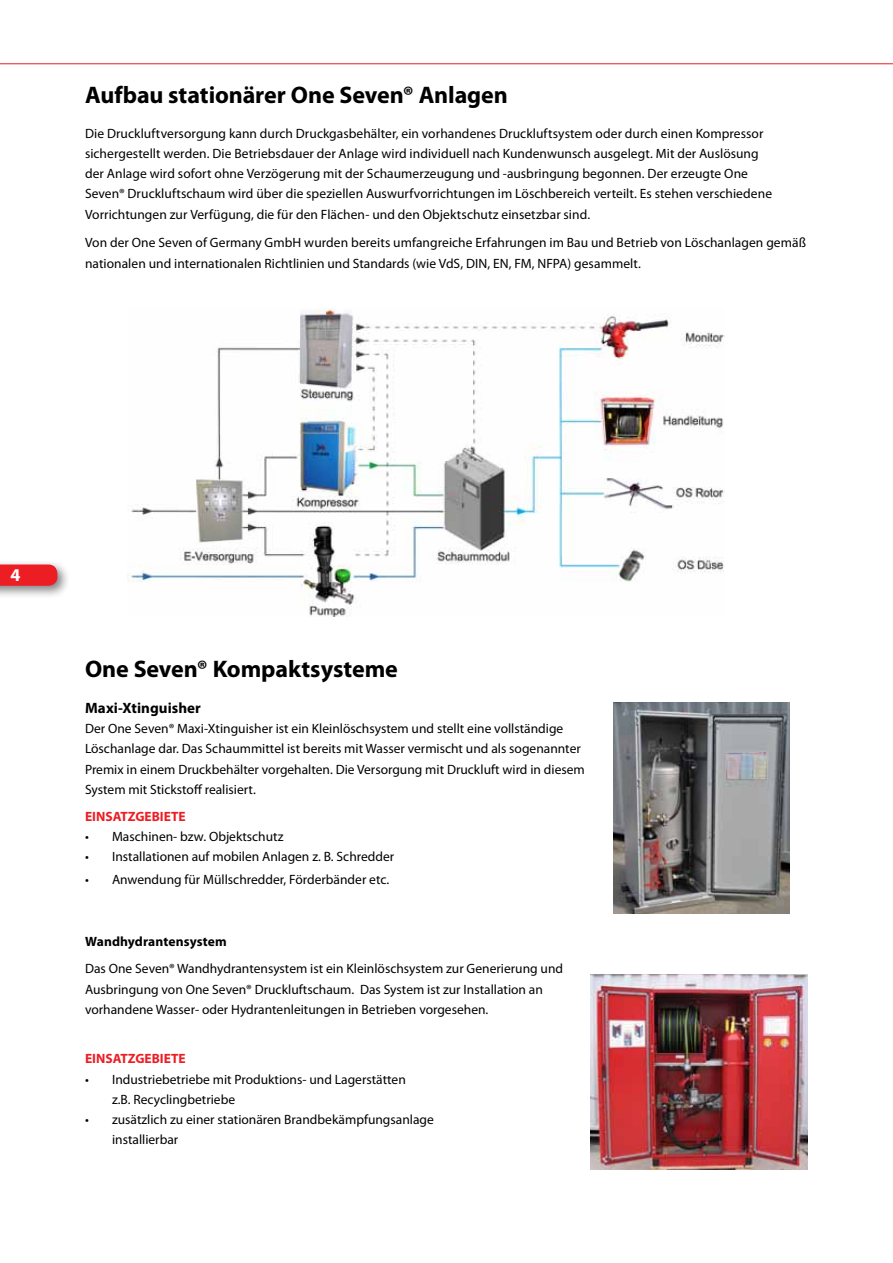
<style>
.page{position:relative;width:893px;height:1263px;background:#fff}
.page>*{position:absolute;margin:0;border:0;box-sizing:border-box;transform-origin:0 0}
.t1{font:700 24px "Myriad Pro";letter-spacing:-.005em;color:#000}
.t2{font:700 18px "Myriad Pro";color:#fff}
.t3{font:700 15px "Myriad Pro";letter-spacing:.005em;color:#000}
.t4{font:13.5px/20.2px "Myriad Pro";color:#000}
.t5{font:700 13.5px "Myriad Pro";color:#ed1d24}
.t6{font:700 13.5px "Myriad Pro";letter-spacing:.005em;color:#000}
</style>
<div class="page">
<hr style="left:0;top:63px;width:893px;height:1px;background:#ed1d24">
<img style="left:591px;top:974px;width:217px;height:195px">
<div style="left:0;top:560px;width:71px;height:39px;background:#000;opacity:.5"></div>
<svg style="left:0;top:564px;width:57px;height:22px"></svg>
<img style="left:128px;top:309px;width:596px;height:308px">
<img style="left:613px;top:702px;width:177px;height:212px">
<h1 class="t1" style="left:85px;top:79px;width:424px">Aufbau stationärer One Seven® Anlagen</h1>
<p class="t4" style="left:85px;top:123px;width:689px">Die Druckluftversorgung kann durch Druckgasbehälter, ein vorhandenes Druckluftsystem oder durch einen Kompressor sichergestellt werden. Die Betriebsdauer der Anlage wird individuell nach Kundenwunsch ausgelegt. Mit der Auslösung der Anlage wird sofort ohne Verzögerung mit der Schaumerzeugung und -ausbringung begonnen. Der erzeugte One Seven® Druckluftschaum wird über die speziellen Auswurfvorrichtungen im Löschbereich verteilt. Es stehen verschiedene Vorrichtungen zur Verfügung, die für den Flächen- und den Objektschutz einsetzbar sind.</p>
<p class="t4" style="left:85px;top:233px;width:722px">Von der One Seven of Germany GmbH wurden bereits umfangreiche Erfahrungen im Bau und Betrieb von Löschanlagen gemäß nationalen und internationalen Richtlinien und Standards (wie VdS, DIN, EN, FM, NFPA) gesammelt.</p>
<h2 class="t2" style="left:11px;top:563px;width:11px">4</h2>
<h1 class="t1" style="left:85px;top:653px;width:314px">One Seven® Kompaktsysteme</h1>
<p class="t3" style="left:85px;top:698px;width:117px">Maxi-Xtinguisher</p>
<p class="t4" style="left:85px;top:718px;width:501px">Der One Seven® Maxi-Xtinguisher ist ein Kleinlöschsystem und stellt eine vollständige Löschanlage dar. Das Schaummittel ist bereits mit Wasser vermischt und als sogenannter Premix in einem Druckbehälter vorgehalten. Die Versorgung mit Druckluft wird in diesem System mit Stickstoff realisiert.</p>
<p class="t5" style="left:85px;top:807px;width:102px">EINSATZGEBIETE</p>
<p class="t4" style="left:85px;top:826px;width:200px">• Maschinen- bzw. Objektschutz</p>
<p class="t4" style="left:85px;top:846px;width:311px">• Installationen auf mobilen Anlagen z. B. Schredder</p>
<p class="t4" style="left:85px;top:869px;width:306px">• Anwendung für Müllschredder, Förderbänder etc.</p>
<p class="t6" style="left:85px;top:932px;width:143px">Wandhydrantensystem</p>
<p class="t4" style="left:85px;top:958px;width:480px">Das One Seven® Wandhydrantensystem ist ein Kleinlöschsystem zur Generierung und<br>Ausbringung von One Seven® Druckluftschaum. Das System ist zur Installation an vorhandene Wasser- oder Hydrantenleitungen in Betrieben vorgesehen.</p>
<p class="t5" style="left:85px;top:1050px;width:102px">EINSATZGEBIETE</p>
<p class="t4" style="left:112px;top:1069px;width:295px;text-indent:-27px">• Industriebetriebe mit Produktions- und Lagerstätten z.B. Recyclingbetriebe</p>
<p class="t4" style="left:112px;top:1109px;width:323px;text-indent:-27px">• zusätzlich zu einer stationären Brandbekämpfungsanlage installierbar</p>
</div>
